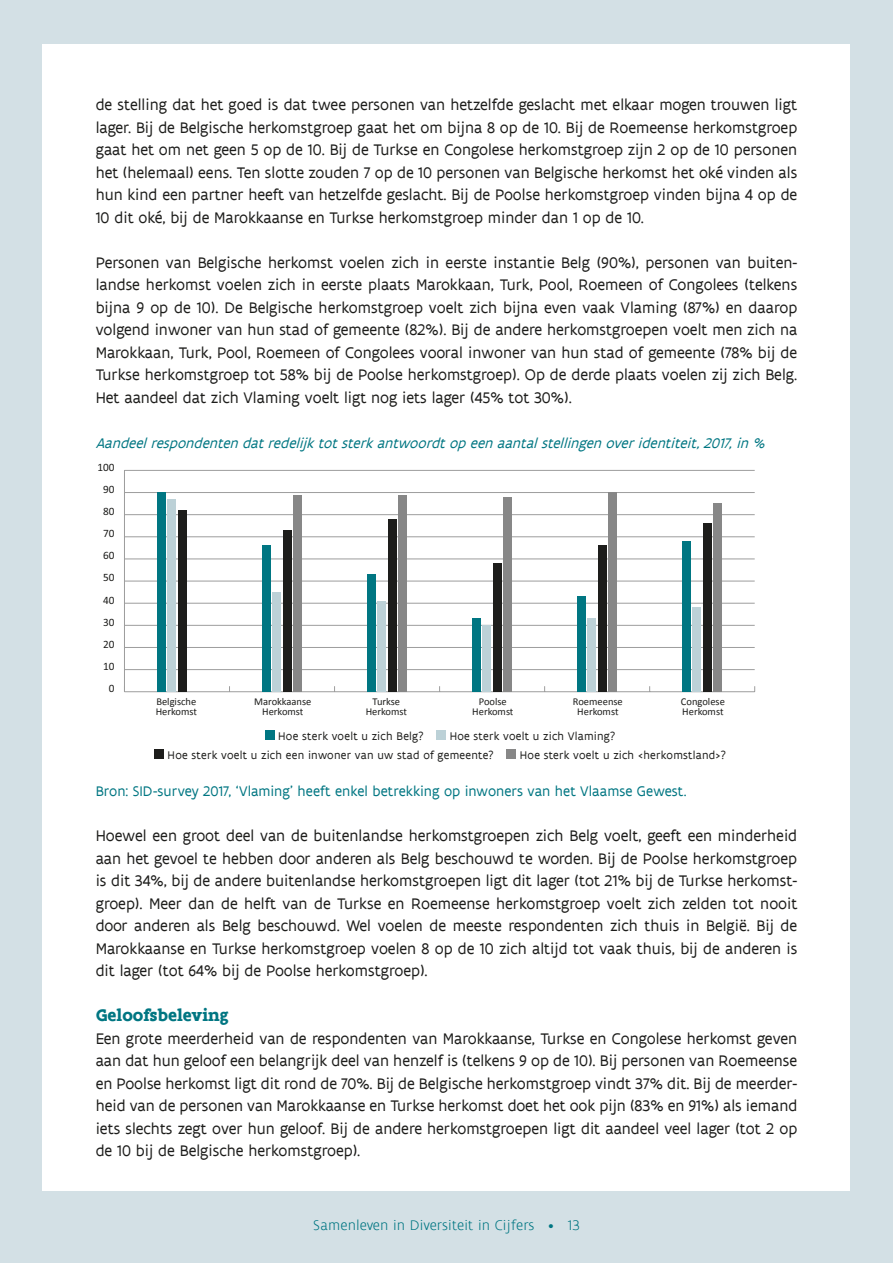
<style>
.page{position:relative;width:893px;height:1263px;background:#d3e0e5}
.page>*{position:absolute;margin:0;border:0;box-sizing:border-box;transform-origin:0 0}
.t1{font:700 18px "Flanders Art Serif";color:#007682}
.t2{font:16.5px/22.5px "Flanders Art Sans";color:#1d1d1b;text-align:justify}
.t3{font:italic 15px "Flanders Art Sans";color:#007682}
.t4{font:15px "Flanders Art Sans";color:#007682}
.t5{font:300 15px "Flanders Art Sans";letter-spacing:.01em;color:#007682}
.t6{font:12px/18.6px "Flanders Art Sans";letter-spacing:.02em;color:#1d1d1b}
.t7{font:12px "Calibri";color:#1d1d1b;scale:1.04 1}
.t8{font:11.25px "Calibri";color:#1d1d1b}
.t9{font:10.5px "Calibri";color:#1d1d1b}
</style>
<div class="page">
<div style="left:43px;top:45px;width:807px;height:1146px;background:#fff"></div>
<hr style="left:124px;top:459px;width:583px;height:1px;background:#9d9d9d">
<hr style="left:124px;top:691px;width:631px;height:1px;background:#9d9d9d">
<hr style="left:124px;top:470px;width:1px;height:222px;background:#9d9d9d">
<hr style="left:124px;top:669px;width:631px;height:1px;background:#9d9d9d">
<hr style="left:124px;top:647px;width:631px;height:1px;background:#9d9d9d">
<hr style="left:124px;top:625px;width:631px;height:1px;background:#9d9d9d">
<hr style="left:124px;top:603px;width:631px;height:1px;background:#9d9d9d">
<hr style="left:124px;top:581px;width:631px;height:1px;background:#9d9d9d">
<hr style="left:124px;top:558px;width:631px;height:1px;background:#9d9d9d">
<hr style="left:124px;top:536px;width:631px;height:1px;background:#9d9d9d">
<hr style="left:124px;top:514px;width:631px;height:1px;background:#9d9d9d">
<hr style="left:124px;top:492px;width:631px;height:1px;background:#9d9d9d">
<hr style="left:124px;top:470px;width:631px;height:1px;background:#9d9d9d">
<div style="left:294px;top:495px;width:8px;height:197px;background:#878787"></div>
<div style="left:399px;top:495px;width:8px;height:197px;background:#878787"></div>
<div style="left:504px;top:497px;width:8px;height:195px;background:#878787"></div>
<div style="left:609px;top:492px;width:8px;height:200px;background:#878787"></div>
<div style="left:714px;top:504px;width:8px;height:188px;background:#878787"></div>
<div style="left:178px;top:510px;width:8px;height:182px;background:#1d1d1b"></div>
<div style="left:283px;top:530px;width:8px;height:162px;background:#1d1d1b"></div>
<div style="left:388px;top:519px;width:8px;height:173px;background:#1d1d1b"></div>
<div style="left:493px;top:563px;width:8px;height:129px;background:#1d1d1b"></div>
<div style="left:598px;top:546px;width:9px;height:146px;background:#1d1d1b"></div>
<div style="left:703px;top:523px;width:9px;height:169px;background:#1d1d1b"></div>
<div style="left:168px;top:499px;width:8px;height:193px;background:#bcd1d7"></div>
<div style="left:273px;top:592px;width:8px;height:100px;background:#bcd1d7"></div>
<div style="left:378px;top:601px;width:8px;height:91px;background:#bcd1d7"></div>
<div style="left:483px;top:625px;width:8px;height:67px;background:#bcd1d7"></div>
<div style="left:588px;top:619px;width:8px;height:73px;background:#bcd1d7"></div>
<div style="left:693px;top:608px;width:8px;height:84px;background:#bcd1d7"></div>
<div style="left:157px;top:492px;width:8px;height:200px;background:#007682"></div>
<div style="left:262px;top:546px;width:8px;height:146px;background:#007682"></div>
<div style="left:367px;top:574px;width:8px;height:118px;background:#007682"></div>
<div style="left:472px;top:619px;width:8px;height:73px;background:#007682"></div>
<div style="left:577px;top:596px;width:8px;height:96px;background:#007682"></div>
<div style="left:682px;top:541px;width:9px;height:151px;background:#007682"></div>
<div style="left:265px;top:730px;width:9px;height:10px;background:#007682"></div>
<div style="left:436px;top:730px;width:10px;height:10px;background:#bcd1d7"></div>
<div style="left:154px;top:749px;width:10px;height:9px;background:#1d1d1b"></div>
<div style="left:506px;top:749px;width:10px;height:9px;background:#878787"></div>
<p class="t2" style="left:96px;top:94px;width:703px">de stelling dat het goed is dat twee personen van hetzelfde geslacht met elkaar mogen trouwen ligt lager. Bij de Belgische herkomstgroep gaat het om bijna 8 op de 10. Bij de Roemeense herkomstgroep gaat het om net geen 5 op de 10. Bij de Turkse en Congolese herkomstgroep zijn 2 op de 10 personen het (helemaal) eens. Ten slotte zouden 7 op de 10 personen van Belgische herkomst het oké vinden als hun kind een partner heeft van hetzelfde geslacht. Bij de Poolse herkomstgroep vinden bijna 4 op de 10 dit oké, bij de Marokkaanse en Turkse herkomstgroep minder dan 1 op de 10.</p>
<p class="t2" style="left:96px;top:251px;width:703px">Personen van Belgische herkomst voelen zich in eerste instantie Belg (90%), personen van buiten&shy;landse herkomst voelen zich in eerste plaats Marokkaan, Turk, Pool, Roemeen of Congolees (telkens bijna 9 op de 10). De Belgische herkomstgroep voelt zich bijna even vaak Vlaming (87%) en daarop volgend inwoner van hun stad of gemeente (82%). Bij de andere herkomstgroepen voelt men zich na Marokkaan, Turk, Pool, Roemeen of Congolees vooral inwoner van hun stad of gemeente (78% bij de Turkse herkomstgroep tot 58% bij de Poolse herkomstgroep). Op de derde plaats voelen zij zich Belg.<br>Het aandeel dat zich Vlaming voelt ligt nog iets lager (45% tot 30%).</p>
<p class="t3" style="left:96px;top:433px;width:675px">Aandeelrespondentendatredelijktotsterkantwoordtopeenaantalstellingenoveridentiteit,2017,in%</p>
<p class="t7" style="left:96px;top:149px;width:20px">100</p>
<p class="t7" style="left:102px;top:170px;width:14px">90</p>
<p class="t7" style="left:102px;top:192px;width:14px">80</p>
<p class="t7" style="left:102px;top:213px;width:14px">70</p>
<p class="t7" style="left:102px;top:256px;width:14px">50</p>
<p class="t7" style="left:102px;top:278px;width:14px">40</p>
<p class="t7" style="left:102px;top:299px;width:14px">30</p>
<p class="t7" style="left:102px;top:316px;width:14px">20</p>
<p class="t7" style="left:102px;top:338px;width:14px">10</p>
<p class="t8" style="left:98px;top:460px;width:19px">100</p>
<p class="t8" style="left:103px;top:482px;width:13px">90</p>
<p class="t8" style="left:103px;top:504px;width:13px">80</p>
<p class="t8" style="left:103px;top:526px;width:13px">70</p>
<p class="t8" style="left:103px;top:548px;width:13px">60</p>
<p class="t8" style="left:103px;top:570px;width:13px">50</p>
<p class="t8" style="left:103px;top:593px;width:13px">40</p>
<p class="t8" style="left:103px;top:615px;width:13px">30</p>
<p class="t8" style="left:103px;top:637px;width:13px">20</p>
<p class="t8" style="left:103px;top:659px;width:13px">10</p>
<p class="t8" style="left:109px;top:681px;width:7px">0</p>
<p class="t9" style="left:156px;top:694px;width:41px">Belgische</p>
<p class="t9" style="left:254px;top:694px;width:59px">Marokkaanse</p>
<p class="t9" style="left:373px;top:694px;width:29px">Turkse</p>
<p class="t9" style="left:479px;top:694px;width:30px">Poolse</p>
<p class="t9" style="left:573px;top:694px;width:51px">Roemeense</p>
<p class="t9" style="left:681px;top:694px;width:46px">Congolese</p>
<p class="t9" style="left:156px;top:704px;width:43px">Herkomst</p>
<p class="t9" style="left:262px;top:704px;width:43px">Herkomst</p>
<p class="t9" style="left:366px;top:704px;width:43px">Herkomst</p>
<p class="t9" style="left:472px;top:704px;width:43px">Herkomst</p>
<p class="t9" style="left:577px;top:704px;width:43px">Herkomst</p>
<p class="t9" style="left:682px;top:704px;width:43px">Herkomst</p>
<p class="t6" style="left:168px;top:727px;width:449px;text-indent:282px">Hoe sterk voelt u zich Vlaming?<br>Hoe sterk voelt u zich een inwoner van uw stad of gemeente?</p>
<p class="t6" style="left:278px;top:727px;width:147px">Hoe sterk voelt u zich Belg?</p>
<p class="t6" style="left:520px;top:745px;width:208px">Hoe sterk voelt u zich &lt;herkomstland&gt;?</p>
<p class="t4" style="left:96px;top:782px;width:592px">Bron: SID-survey 2017, ‘Vlaming’ heeft enkel betrekking op inwoners van het Vlaamse Gewest.</p>
<p class="t2" style="left:96px;top:825px;width:703px">Hoewel een groot deel van de buitenlandse herkomstgroepen zich Belg voelt, geeft een minderheid aan het gevoel te hebben door anderen als Belg beschouwd te worden. Bij de Poolse herkomstgroep is dit 34%, bij de andere buitenlandse herkomstgroepen ligt dit lager (tot 21% bij de Turkse herkomst&shy;groep). Meer dan de helft van de Turkse en Roemeense herkomstgroep voelt zich zelden tot nooit door anderen als Belg beschouwd. Wel voelen de meeste respondenten zich thuis in België. Bij de Marokkaanse en Turkse herkomstgroep voelen 8 op de 10 zich altijd tot vaak thuis, bij de anderen is dit lager (tot 64% bij de Poolse herkomstgroep).</p>
<p class="t1" style="left:96px;top:1004px;width:135px">Geloofsbeleving</p>
<p class="t2" style="left:96px;top:1027px;width:703px">Een grote meerderheid van de respondenten van Marokkaanse, Turkse en Congolese herkomst geven aan dat hun geloof een belangrijk deel van henzelf is (telkens 9 op de 10). Bij personen van Roemeense en Poolse herkomst ligt dit rond de 70%. Bij de Belgische herkomstgroep vindt 37% dit. Bij de meerder&shy;heid van de personen van Marokkaanse en Turkse herkomst doet het ook pijn (83% en 91%) als iemand iets slechts zegt over hun geloof. Bij de andere herkomstgroepen ligt dit aandeel veel lager (tot 2 op de 10 bij de Belgische herkomstgroep).</p>
<p class="t5" style="left:313px;top:1216px;width:268px">Samenleven in Diversiteit in Cijfers • 13</p>
</div>
